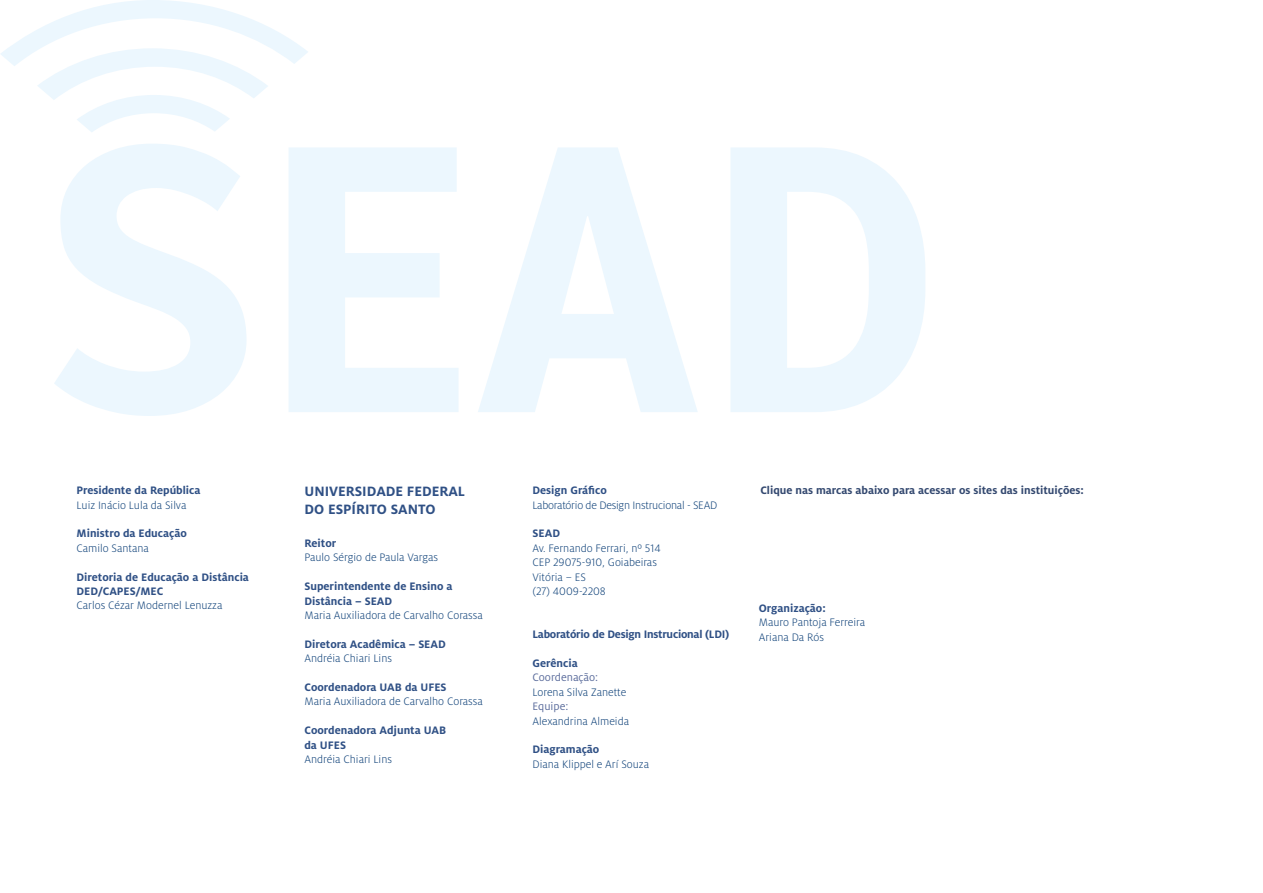
<style>
.page{position:relative;width:1263px;height:893px;background:#fff}
.page>*{position:absolute;margin:0;border:0;box-sizing:border-box;transform-origin:0 0}
.t1{font:700 15px/18px "Milo Pro";color:#2f5085}
.t2{font:300 12px/14.4px "Milo Pro";color:#11437a}
.t3{font:700 12px/14.4px "Milo Pro";color:#2f5085}
.t4{font:700 12px "Milo Pro";color:#344970}
.t5{font:300 12px "Milo Pro";letter-spacing:-.02em;color:#11437a}
.t6{font:700 12px "Milo Pro";letter-spacing:-.02em;color:#2f5085}
.t7{font:12px "Milo Pro";color:#5d6e9d}
</style>
<div class="page">
<svg style="left:54px;top:144px;width:193px;height:272px;fill:#ecf7fe"></svg>
<svg style="left:289px;top:147px;width:169px;height:265px"></svg>
<svg style="left:478px;top:147px;width:220px;height:265px;fill:#eef8fe"></svg>
<svg style="left:731px;top:147px;width:194px;height:265px;fill:#ecf7fe"></svg>
<svg style="left:1px;top:0;width:307px;height:132px"></svg>
<p class="t3" style="left:77px;top:483px;width:125px">Presidente da República</p>
<p class="t2" style="left:77px;top:498px;width:111px">Luiz Inácio Lula da Silva</p>
<p class="t3" style="left:77px;top:526px;width:112px">Ministro da Educação</p>
<p class="t2" style="left:77px;top:541px;width:74px">Camilo Santana</p>
<p class="t3" style="left:77px;top:569px;width:174px">Diretoria de Educação a Distância<br>DED/CAPES/MEC</p>
<p class="t2" style="left:77px;top:598px;width:147px">Carlos Cézar Modernel Lenuzza</p>
<p class="t1" style="left:304px;top:483px;width:162px">UNIVERSIDADE FEDERAL<br>DO ESPÍRITO SANTO</p>
<p class="t3" style="left:304px;top:536px;width:33px">Reitor</p>
<p class="t2" style="left:304px;top:550px;width:135px">Paulo Sérgio de Paula Vargas</p>
<p class="t3" style="left:304px;top:579px;width:149px">Superintendente de Ensino a<br>Distância – SEAD</p>
<p class="t2" style="left:304px;top:608px;width:180px">Maria Auxiliadora de Carvalho Corassa</p>
<p class="t3" style="left:304px;top:637px;width:143px">Diretora Acadêmica – SEAD</p>
<p class="t2" style="left:304px;top:651px;width:89px">Andréia Chiari Lins</p>
<p class="t3" style="left:304px;top:680px;width:144px">Coordenadora UAB da UFES</p>
<p class="t2" style="left:304px;top:694px;width:180px">Maria Auxiliadora de Carvalho Corassa</p>
<p class="t3" style="left:304px;top:723px;width:143px">Coordenadora Adjunta UAB da UFES</p>
<p class="t2" style="left:304px;top:752px;width:89px">Andréia Chiari Lins</p>
<p class="t3" style="left:532px;top:483px;width:76px">Design Gráfico</p>
<p class="t4" style="left:760px;top:483px;width:325px">Clique nas marcas abaixo para acessar os sites das instituições:</p>
<p class="t5" style="left:532px;top:498px;width:187px">Laboratório de Design Instrucional - SEAD</p>
<p class="t3" style="left:532px;top:526px;width:29px">SEAD</p>
<p class="t2" style="left:532px;top:541px;width:130px">Av. Fernando Ferrari, nº 514<br>CEP 29075-910, Goiabeiras<br>Vitória – ES<br>(27) 4009-2208</p>
<p class="t6" style="left:532px;top:627px;width:198px">Laboratório de Design Instrucional (LDI)</p>
<p class="t3" style="left:532px;top:656px;width:47px">Gerência</p>
<p class="t7" style="left:532px;top:671px;width:67px">Coordenação:</p>
<p class="t2" style="left:532px;top:685px;width:95px">Lorena Silva Zanette</p>
<p class="t7" style="left:532px;top:700px;width:37px">Equipe:</p>
<p class="t2" style="left:532px;top:714px;width:98px">Alexandrina Almeida</p>
<p class="t3" style="left:532px;top:742px;width:68px">Diagramação</p>
<p class="t2" style="left:532px;top:757px;width:118px">Diana Klippel e Arí Souza</p>
<p class="t3" style="left:759px;top:601px;width:69px">Organização:</p>
<p class="t2" style="left:759px;top:615px;width:108px">Mauro Pantoja Ferreira<br>Ariana Da Rós</p>
</div>
